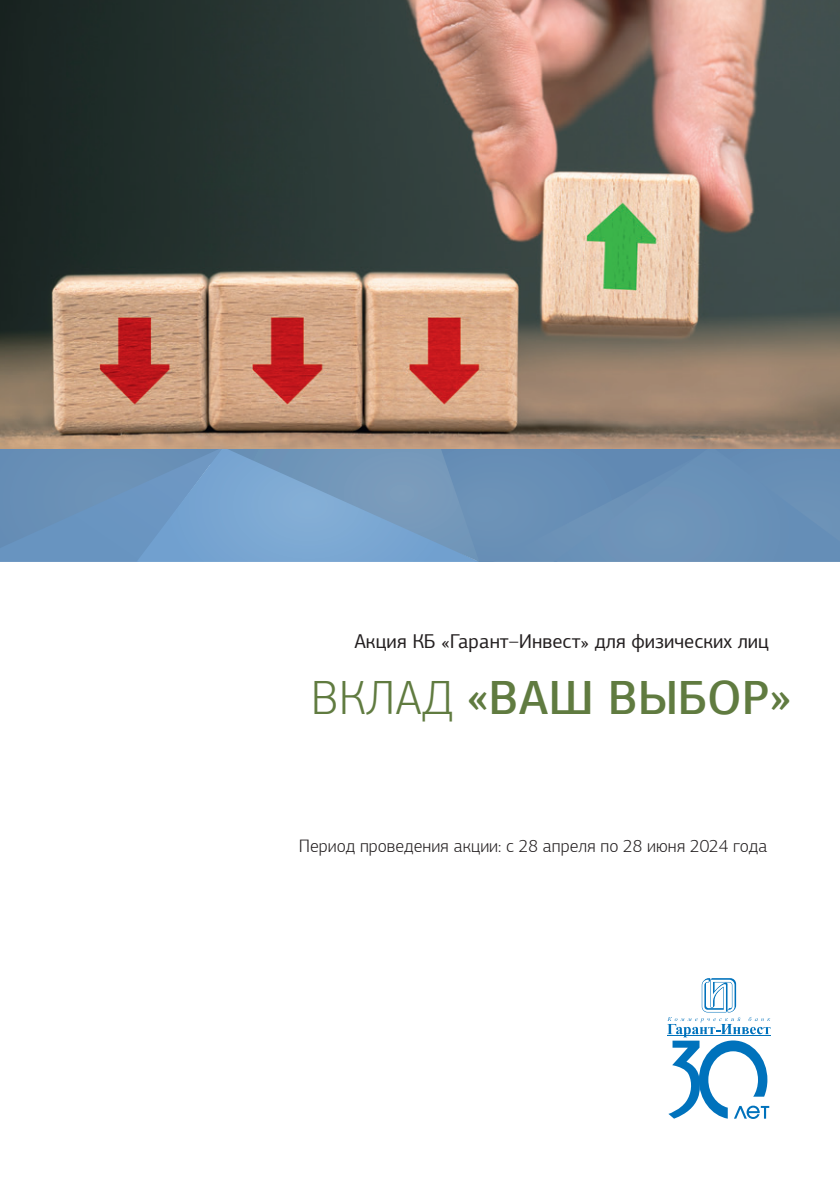
<style>
.page{position:relative;width:840px;height:1191px;background:#fff}
.page>*{position:absolute;margin:0;border:0;box-sizing:border-box;transform-origin:0 0}
.t1{font:500 48px "PF Agora Sans Pro";color:#607b40}
.t2{font:20px "PF Agora Sans Pro";color:#231f20}
.t3{font:300 18px "PF Agora Sans Pro";color:#231f20}
.s1{font-weight:100}
.s2{font-weight:300}
</style>
<div class="page">
<svg style="left:0;top:448px;width:839px;height:114px"></svg>
<img style="left:0;top:0;width:839px;height:448px">
<hr style="left:666px;top:1035px;width:103px;height:1px;background:#0072bc">
<svg style="left:667px;top:978px;width:103px;height:141px"></svg>
<p class="t2" style="left:354px;top:629px;width:416px">Акция КБ «Гарант<span class="s1">–</span>Инвест» для физических лиц</p>
<p class="t1" style="left:311px;top:667px;width:482px"><span class="s2">ВКЛАД</span> «ВАШ ВЫБОР»</p>
<p class="t3" style="left:298px;top:835px;width:470px">Период проведения акции: с 28 апреля по 28 июня 2024 года</p>
</div>
